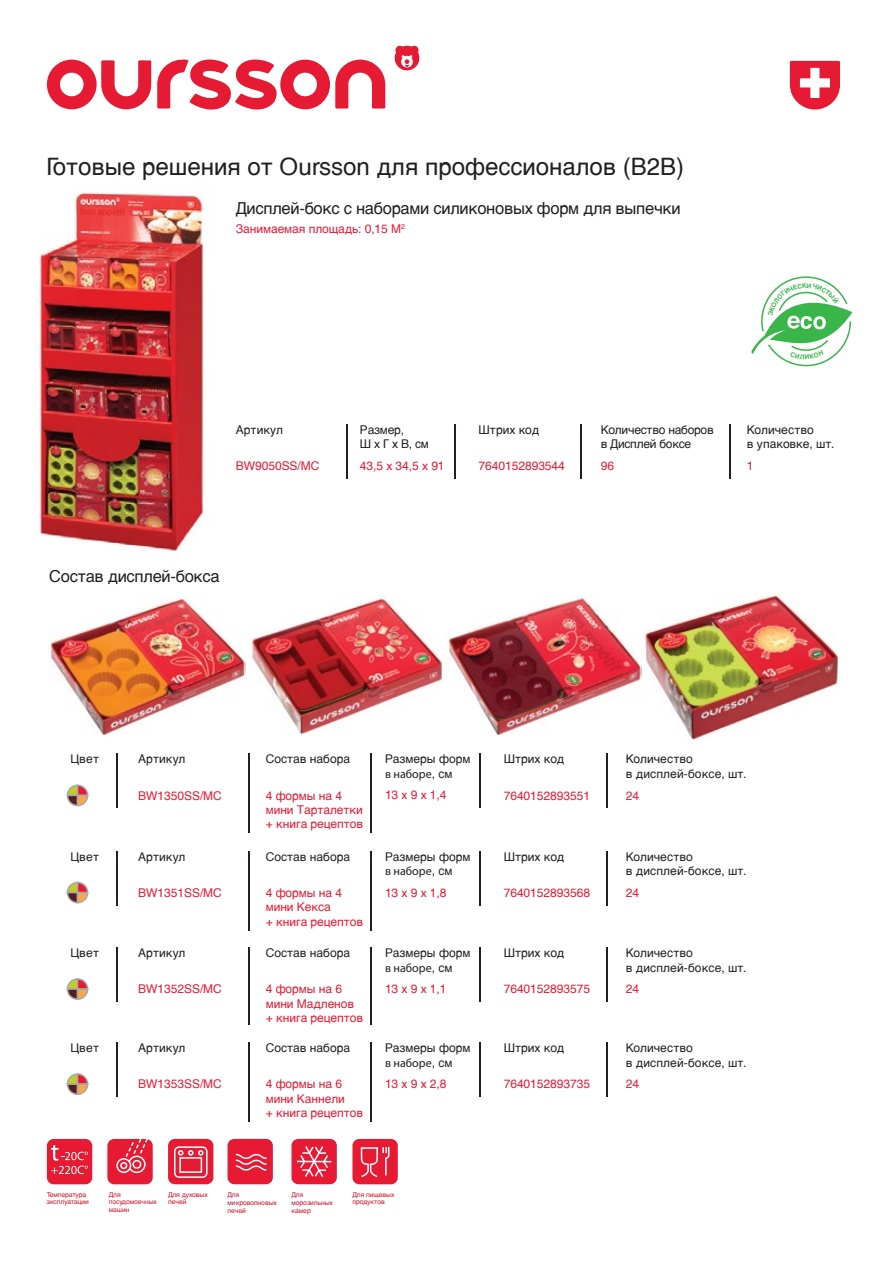
<style>
.page{position:relative;width:893px;height:1263px;background:#fff}
.page>*{position:absolute;margin:0;border:0;box-sizing:border-box;transform-origin:0 0}
.t1{font:24px "Helvetica LTCYR";color:#231f20}
.t2{font:16.5px "Helvetica LTCYR";letter-spacing:-.015em;color:#231f20}
.t3{font:12px/14.4px "Helvetica LTCYR";letter-spacing:-.005em;color:#e71a33}
.t4{font:12px/14.4px "Helvetica LTCYR";color:#231f20}
.t5{font:12px/14.4px "Helvetica LTCYR";letter-spacing:-.02em;color:#231f20}
.t6{font:12px "Myriad Pro";color:#231f20}
.t7{font:6.75px/7.6px "Helvetica LTCYR";letter-spacing:-.01em;color:#ce152d}
.s1{font-family:"Helvetica LTCYR"}
</style>
<div class="page">
<img style="left:40px;top:192px;width:308px;height:359px">
<svg style="left:790px;top:61px;width:50px;height:49px"></svg>
<svg style="left:47px;top:60px;width:104px;height:49px"></svg>
<svg style="left:157px;top:59px;width:228px;height:51px"></svg>
<svg style="left:395px;top:45px;width:24px;height:25px"></svg>
<div style="left:107px;top:1139px;width:46px;height:45px;background:#e71a33;border-radius:7px"></div>
<svg style="left:116px;top:1139px;width:32px;height:34px"></svg>
<div style="left:168px;top:1139px;width:45px;height:45px;background:#e71a33;border-radius:7px"></div>
<svg style="left:174px;top:1146px;width:34px;height:32px"></svg>
<div style="left:228px;top:1139px;width:45px;height:45px;background:#e71a33;border-radius:7px"></div>
<svg style="left:236px;top:1154px;width:30px;height:17px"></svg>
<div style="left:352px;top:1139px;width:46px;height:45px;background:#e71a33;border-radius:7px"></div>
<svg style="left:361px;top:1147px;width:28px;height:30px"></svg>
<div style="left:291px;top:1139px;width:46px;height:45px;background:#e71a33;border-radius:7px"></div>
<hr style="left:297px;top:1161px;width:34px;height:1px;background:#fff">
<svg style="left:300px;top:1146px;width:28px;height:31px"></svg>
<div style="left:47px;top:1139px;width:45px;height:45px;background:#e71a33;border-radius:7px"></div>
<svg style="left:51px;top:1145px;width:37px;height:29px"></svg>
<svg style="left:67px;top:784px;width:21px;height:22px"></svg>
<hr style="left:248px;top:753px;width:2px;height:80px;background:#231f20">
<hr style="left:116px;top:753px;width:2px;height:55px;background:#231f20">
<hr style="left:371px;top:753px;width:1px;height:80px;background:#231f20">
<hr style="left:479px;top:753px;width:1px;height:55px;background:#231f20">
<hr style="left:606px;top:753px;width:1px;height:55px;background:#231f20">
<svg style="left:67px;top:882px;width:21px;height:21px"></svg>
<hr style="left:248px;top:851px;width:2px;height:80px;background:#231f20">
<hr style="left:116px;top:851px;width:2px;height:54px;background:#231f20">
<hr style="left:371px;top:851px;width:1px;height:80px;background:#231f20">
<hr style="left:479px;top:851px;width:1px;height:54px;background:#231f20">
<hr style="left:606px;top:851px;width:1px;height:54px;background:#231f20">
<svg style="left:67px;top:978px;width:21px;height:22px"></svg>
<hr style="left:248px;top:947px;width:2px;height:77px;background:#231f20">
<hr style="left:116px;top:947px;width:2px;height:54px;background:#231f20">
<hr style="left:371px;top:947px;width:1px;height:77px;background:#231f20">
<hr style="left:479px;top:947px;width:1px;height:54px;background:#231f20">
<hr style="left:606px;top:947px;width:1px;height:54px;background:#231f20">
<svg style="left:67px;top:1073px;width:21px;height:22px"></svg>
<hr style="left:248px;top:1042px;width:2px;height:79px;background:#231f20">
<hr style="left:116px;top:1042px;width:2px;height:54px;background:#231f20">
<hr style="left:371px;top:1042px;width:1px;height:79px;background:#231f20">
<hr style="left:479px;top:1042px;width:1px;height:54px;background:#231f20">
<hr style="left:606px;top:1042px;width:1px;height:54px;background:#231f20">
<hr style="left:346px;top:424px;width:1px;height:54px;background:#231f20">
<hr style="left:454px;top:424px;width:1px;height:54px;background:#231f20">
<hr style="left:581px;top:424px;width:1px;height:54px;background:#231f20">
<hr style="left:729px;top:424px;width:2px;height:54px;background:#231f20">
<img style="left:251px;top:596px;width:391px;height:139px">
<img style="left:645px;top:594px;width:194px;height:146px">
<img style="left:49px;top:598px;width:196px;height:137px">
<svg style="left:751px;top:276px;width:101px;height:90px"></svg>
<h1 class="t1" style="left:47px;top:153px;width:639px">Готовые решения от Oursson для профессионалов (B2B)</h1>
<h2 class="t2" style="left:236px;top:199px;width:446px">Дисплей-бокс с наборами силиконовых форм для выпечки</h2>
<p class="t3" style="left:236px;top:221px;width:171px">Занимаемая площадь: 0,15 М<sup>2</sup></p>
<p class="t5" style="left:360px;top:423px;width:71px">Размер,<br>Ш х Г х В, см</p>
<p class="t4" style="left:479px;top:423px;width:62px">Штрих код</p>
<p class="t5" style="left:601px;top:423px;width:115px">Количество наборов в Дисплей боксе</p>
<p class="t3" style="left:360px;top:459px;width:86px">43,5 х 34,5 х 91</p>
<p class="t3" style="left:479px;top:459px;width:88px">7640152893544</p>
<p class="t3" style="left:601px;top:459px;width:15px">96</p>
<p class="t4" style="left:236px;top:423px;width:49px">Артикул</p>
<p class="t4" style="left:747px;top:423px;width:89px">Количество<br>в упаковке, шт.</p>
<p class="t3" style="left:747px;top:459px;width:8px">1</p>
<p class="t3" style="left:236px;top:459px;width:85px">BW9050SS/MC</p>
<h2 class="t2" style="left:49px;top:567px;width:172px">Состав дисплей-бокса</h2>
<p class="t4" style="left:71px;top:752px;width:30px">Цвет</p>
<p class="t4" style="left:138px;top:752px;width:49px">Артикул</p>
<p class="t4" style="left:266px;top:752px;width:86px">Состав набора</p>
<p class="t4" style="left:385px;top:752px;width:87px">Размеры форм</p>
<p class="t6" style="left:385px;top:766px;width:69px">в наборе<span class="s1">, см</span></p>
<p class="t4" style="left:504px;top:752px;width:62px">Штрих код</p>
<p class="t4" style="left:626px;top:752px;width:122px">Количество<br>в дисплей-боксе, шт.</p>
<p class="t3" style="left:138px;top:788px;width:85px">BW1350SS/MC</p>
<p class="t3" style="left:266px;top:788px;width:99px">4 формы на 4 мини Тарталетки + книга рецептов</p>
<p class="t3" style="left:385px;top:788px;width:63px">13 х 9 х 1,4</p>
<p class="t3" style="left:504px;top:788px;width:88px">7640152893551</p>
<p class="t3" style="left:626px;top:788px;width:15px">24</p>
<p class="t4" style="left:71px;top:849px;width:30px">Цвет</p>
<p class="t4" style="left:138px;top:849px;width:49px">Артикул</p>
<p class="t4" style="left:266px;top:849px;width:86px">Состав набора</p>
<p class="t4" style="left:385px;top:849px;width:87px">Размеры форм</p>
<p class="t6" style="left:385px;top:864px;width:69px">в наборе<span class="s1">, см</span></p>
<p class="t4" style="left:504px;top:849px;width:62px">Штрих код</p>
<p class="t4" style="left:626px;top:849px;width:122px">Количество<br>в дисплей-боксе, шт.</p>
<p class="t3" style="left:138px;top:885px;width:85px">BW1351SS/MC</p>
<p class="t3" style="left:266px;top:885px;width:99px">4 формы на 4 мини Кекса<br>+ книга рецептов</p>
<p class="t3" style="left:385px;top:885px;width:63px">13 х 9 х 1,8</p>
<p class="t3" style="left:504px;top:885px;width:88px">7640152893568</p>
<p class="t3" style="left:626px;top:885px;width:15px">24</p>
<p class="t4" style="left:71px;top:946px;width:30px">Цвет</p>
<p class="t4" style="left:138px;top:946px;width:49px">Артикул</p>
<p class="t4" style="left:266px;top:946px;width:86px">Состав набора</p>
<p class="t4" style="left:385px;top:946px;width:87px">Размеры форм</p>
<p class="t6" style="left:385px;top:960px;width:69px">в наборе<span class="s1">, см</span></p>
<p class="t4" style="left:504px;top:946px;width:62px">Штрих код</p>
<p class="t4" style="left:626px;top:946px;width:122px">Количество<br>в дисплей-боксе, шт.</p>
<p class="t3" style="left:138px;top:982px;width:85px">BW1352SS/MC</p>
<p class="t3" style="left:266px;top:982px;width:99px">4 формы на 6 мини Мадленов + книга рецептов</p>
<p class="t3" style="left:385px;top:982px;width:63px">13 х 9 х 1,1</p>
<p class="t3" style="left:504px;top:982px;width:88px">7640152893575</p>
<p class="t3" style="left:626px;top:982px;width:15px">24</p>
<p class="t4" style="left:71px;top:1041px;width:30px">Цвет</p>
<p class="t4" style="left:138px;top:1041px;width:49px">Артикул</p>
<p class="t4" style="left:266px;top:1041px;width:86px">Состав набора</p>
<p class="t4" style="left:385px;top:1041px;width:87px">Размеры форм</p>
<p class="t6" style="left:385px;top:1055px;width:69px">в наборе<span class="s1">, см</span></p>
<p class="t4" style="left:504px;top:1041px;width:62px">Штрих код</p>
<p class="t4" style="left:626px;top:1041px;width:122px">Количество<br>в дисплей-боксе, шт.</p>
<p class="t3" style="left:138px;top:1077px;width:85px">BW1353SS/MC</p>
<p class="t3" style="left:266px;top:1077px;width:99px">4 формы на 6 мини Каннели<br>+ книга рецептов</p>
<p class="t3" style="left:385px;top:1077px;width:63px">13 х 9 х 2,8</p>
<p class="t3" style="left:504px;top:1077px;width:88px">7640152893735</p>
<p class="t3" style="left:626px;top:1077px;width:15px">24</p>
<p class="t7" style="left:47px;top:1190px;width:44px">Температура эксплуатации</p>
<p class="t7" style="left:109px;top:1190px;width:50px">Для посудомоечных машин</p>
<p class="t7" style="left:168px;top:1190px;width:41px">Для духовых печей</p>
<p class="t7" style="left:228px;top:1190px;width:51px">Для микроволновых печей</p>
<p class="t7" style="left:352px;top:1190px;width:43px">Для пищевых продуктов</p>
<p class="t7" style="left:291px;top:1190px;width:43px;line-height:8.1px">Для морозильных камер</p>
</div>
